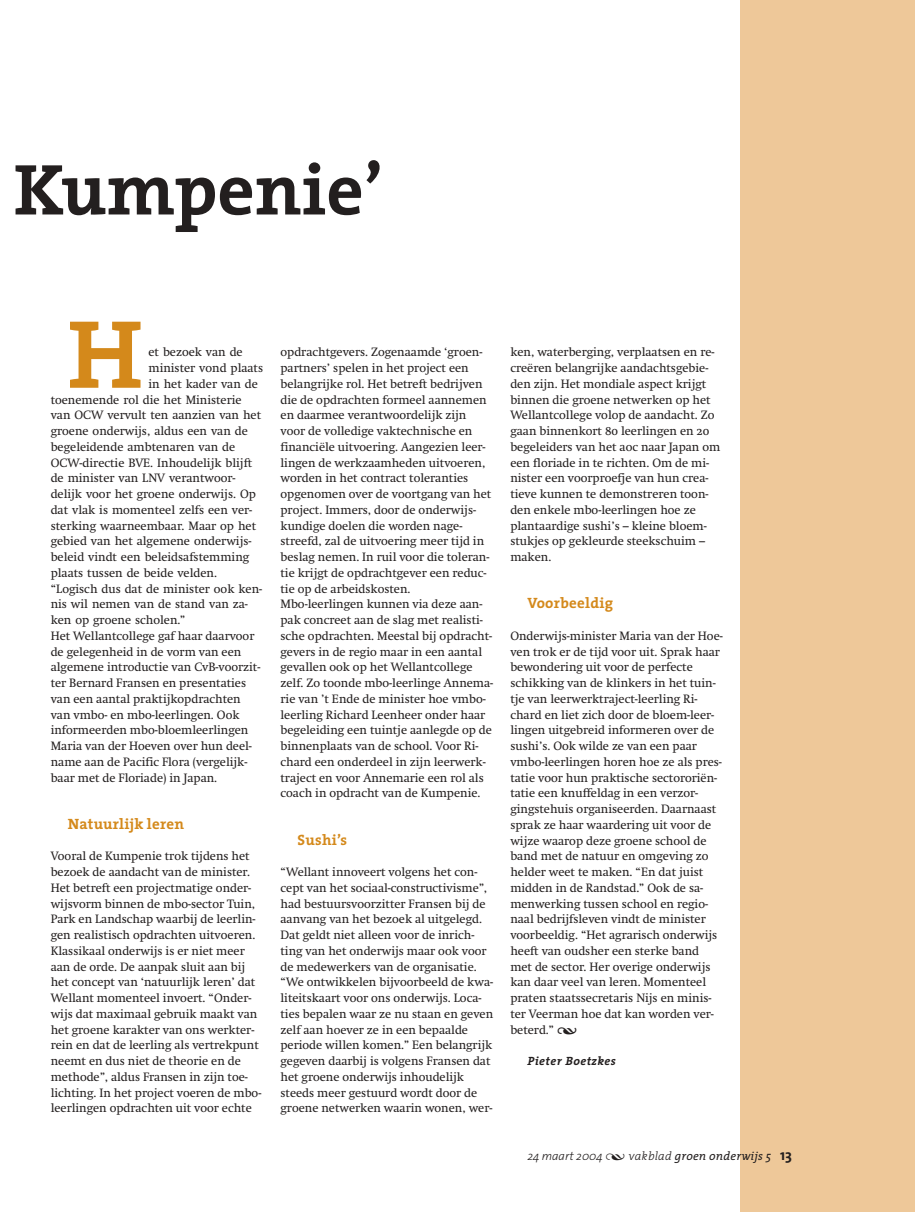
<style>
.page{position:relative;width:915px;height:1212px;background:#fff}
.page>*{position:absolute;margin:0;border:0;box-sizing:border-box;transform-origin:0 0}
.t1{font:700 97.8px "The Serif";color:#d4891b}
.t2{font:700 72.75px "The Serif";color:#231f1f}
.t3{font:700 15px "The Serif";letter-spacing:.02em;color:#d4891b}
.t4{font:12px/15.8px "Swift Special";color:#231f1f}
.t5{font:italic 12px "The Serif";letter-spacing:.02em;color:#231f1f}
.t6{font:italic 700 12px "The Serif";letter-spacing:.035em;color:#231f1f}
.s1{font-family:"The Serif Expert"}
.s2{font-family:"The Sans";font-weight:300}
.s3{font-family:"The Serif Extra Light Expert";font-style:normal}
.s4{font-weight:300}
.s5{font-family:"The Sans";font-weight:700;font-style:normal;font-size:15px}
</style>
<div class="page">
<div style="left:740px;top:1px;width:174px;height:1211px;background:#eec899"></div>
<h2 class="t2" style="left:14px;top:164px;width:371px">Kumpenie’</h2>
<h1 class="t1" style="left:68px;top:319px;width:76px">H</h1>
<p class="t4" style="left:148px;top:345px;width:96px">et bezoek van de</p>
<p class="t4" style="left:148px;top:361px;width:116px">minister vond plaats</p>
<p class="t4" style="left:148px;top:377px;width:111px">in het kader van de</p>
<p class="t4" style="left:51px;top:393px;width:192px">toenemende rol die het Ministerie</p>
<p class="t4" style="left:51px;top:408px;width:212px">van OCW vervult ten aanzien van het</p>
<p class="t4" style="left:51px;top:424px;width:199px">groene onderwijs, aldus een van de</p>
<p class="t4" style="left:51px;top:440px;width:186px">begeleidende ambtenaren van de</p>
<p class="t4" style="left:51px;top:456px;width:203px">OCW-directie BVE. Inhoudelijk blijft</p>
<p class="t4" style="left:51px;top:471px;width:186px">de minister van LNV verantwoor-</p>
<p class="t4" style="left:51px;top:487px;width:207px">delijk voor het groene onderwijs. Op</p>
<p class="t4" style="left:51px;top:503px;width:203px">dat vlak is momenteel zelfs een ver-</p>
<p class="t4" style="left:51px;top:519px;width:207px">sterking waarneembaar. Maar op het</p>
<p class="t4" style="left:51px;top:534px;width:202px">gebied van het algemene onderwijs-</p>
<p class="t4" style="left:51px;top:550px;width:200px">beleid vindt een beleidsafstemming</p>
<p class="t4" style="left:51px;top:566px;width:168px">plaats tussen de beide velden.</p>
<p class="t4" style="left:51px;top:582px;width:213px">“Logisch dus dat de minister ook ken-</p>
<p class="t4" style="left:51px;top:597px;width:199px">nis wil nemen van de stand van za-</p>
<p class="t4" style="left:51px;top:613px;width:136px">ken op groene scholen.”</p>
<p class="t4" style="left:51px;top:629px;width:205px">Het Wellantcollege gaf haar daarvoor</p>
<p class="t4" style="left:51px;top:645px;width:192px">de gelegenheid in de vorm van een</p>
<p class="t4" style="left:51px;top:660px;width:211px">algemene introductie van CvB-voorzit-</p>
<p class="t4" style="left:51px;top:676px;width:197px">ter Bernard Fransen en presentaties</p>
<p class="t4" style="left:51px;top:692px;width:191px">van een aantal praktijkopdrachten</p>
<p class="t4" style="left:51px;top:708px;width:190px">van vmbo- en mbo-leerlingen. Ook</p>
<p class="t4" style="left:51px;top:723px;width:199px">informeerden mbo-bloemleerlingen</p>
<p class="t4" style="left:51px;top:739px;width:203px">Maria van der Hoeven over hun deel-</p>
<p class="t4" style="left:51px;top:755px;width:198px">name aan de Pacific Flora (vergelijk-</p>
<p class="t4" style="left:51px;top:771px;width:168px">baar met de Floriade) in Japan.</p>
<p class="t3" style="left:68px;top:818px;width:118px">Natuurlijk leren</p>
<p class="t4" style="left:51px;top:849px;width:212px">Vooral de Kumpenie trok tijdens het bezoek de aandacht van de minister.<br>Het betreft een projectmatige onder&shy;wijsvorm binnen de mbo-sector Tuin, Park en Landschap waarbij de leerlin&shy;gen realistisch opdrachten uitvoeren.<br>Klassikaal onderwijs is er niet meer aan de orde. De aanpak sluit aan bij het concept van ‘natuurlijk leren’ dat Wellant momenteel invoert. “Onder&shy;wijs dat maximaal gebruik maakt van het groene karakter van ons werkter&shy;rein en dat de leerling als vertrekpunt neemt en dus niet de theorie en de methode”, aldus Fransen in zijn toe&shy;lichting. In het project voeren de mbo&shy;leerlingen opdrachten uit voor echte</p>
<p class="t4" style="left:280px;top:345px;width:214px">opdrachtgevers. Zogenaamde ‘groen&shy;partners’ spelen in het project een belangrijke rol. Het betreft bedrijven die de opdrachten formeel aannemen en daarmee verantwoordelijk zijn voor de volledige vaktechnische en financiële uitvoering. Aangezien leer&shy;lingen de werkzaamheden uitvoeren, worden in het contract toleranties opgenomen over de voortgang van het project. Immers, door de onderwijs&shy;kundige doelen die worden nage&shy;streefd, zal de uitvoering meer tijd in beslag nemen. In ruil voor die toleran&shy;tie krijgt de opdrachtgever een reduc&shy;tie op de arbeidskosten.<br>Mbo-leerlingen kunnen via deze aan&shy;pak concreet aan de slag met realisti&shy;sche opdrachten. Meestal bij opdracht&shy;gevers in de regio maar in een aantal gevallen ook op het Wellantcollege zelf. Zo toonde mbo-leerlinge Annema&shy;rie van ’t Ende de minister hoe vmbo&shy;leerling Richard Leenheer onder haar begeleiding een tuintje aanlegde op de binnenplaats van de school. Voor Ri&shy;chard een onderdeel in zijn leerwerk&shy;traject en voor Annemarie een rol als coach in opdracht van de Kumpenie.</p>
<p class="t3" style="left:297px;top:834px;width:51px">Sushi’s</p>
<p class="t4" style="left:280px;top:865px;width:214px">“Wellant innoveert volgens het con&shy;cept van het sociaal-constructivisme”, had bestuursvoorzitter Fransen bij de aanvang van het bezoek al uitgelegd.<br>Dat geldt niet alleen voor de inrich&shy;ting van het onderwijs maar ook voor de medewerkers van de organisatie. “We ontwikkelen bijvoorbeeld de kwa&shy;liteitskaart voor ons onderwijs. Loca&shy;ties bepalen waar ze nu staan en geven zelf aan hoever ze in een bepaalde periode willen komen.” Een belangrijk gegeven daarbij is volgens Fransen dat het groene onderwijs inhoudelijk steeds meer gestuurd wordt door de groene netwerken waarin wonen, wer-</p>
<p class="t4" style="left:510px;top:345px;width:211px">ken, waterberging, verplaatsen en re&shy;creëren belangrijke aandachtsgebie&shy;den zijn. Het mondiale aspect krijgt binnen die groene netwerken op het Wellantcollege volop de aandacht. Zo gaan binnenkort 80 leerlingen en 20 begeleiders van het aoc naar Japan om een floriade in te richten. Om de mi&shy;nister een voorproefje van hun crea&shy;tieve kunnen te demonstreren toon&shy;den enkele mbo-leerlingen hoe ze plantaardige sushi’s – kleine bloem&shy;stukjes op gekleurde steekschuim – maken.</p>
<p class="t3" style="left:527px;top:598px;width:87px">Voorbeeldig</p>
<p class="t4" style="left:510px;top:629px;width:214px">Onderwijs-minister Maria van der Hoe&shy;ven trok er de tijd voor uit. Sprak haar bewondering uit voor de perfecte schikking van de klinkers in het tuin&shy;tje van leerwerktraject-leerling Ri&shy;chard en liet zich door de bloem-leer&shy;lingen uitgebreid informeren over de sushi’s. Ook wilde ze van een paar vmbo-leerlingen horen hoe ze als pres&shy;tatie voor hun praktische sectororiën&shy;tatie een knuffeldag in een verzor&shy;gingstehuis organiseerden. Daarnaast sprak ze haar waardering uit voor de wijze waarop deze groene school de band met de natuur en omgeving zo helder weet te maken. “En dat juist midden in de Randstad.” Ook de sa&shy;menwerking tussen school en regio&shy;naal bedrijfsleven vindt de minister voorbeeldig. “Het agrarisch onderwijs heeft van oudsher een sterke band met de sector. Her overige onderwijs kan daar veel van leren. Momenteel praten staatssecretaris Nijs en minis&shy;ter Veerman hoe dat kan worden ver&shy;beterd.” <span class="s1">Œ</span></p>
<p class="t6" style="left:527px;top:1057px;width:90px">Pieter Boetzkes</p>
<p class="t5" style="left:527px;top:1151px;width:266px"><span class="s2">24 maart 2004</span> <span class="s3">Œ</span> <span class="s4">vakblad</span> groen onderwijs 5 <span class="s5">13</span></p>
</div>
